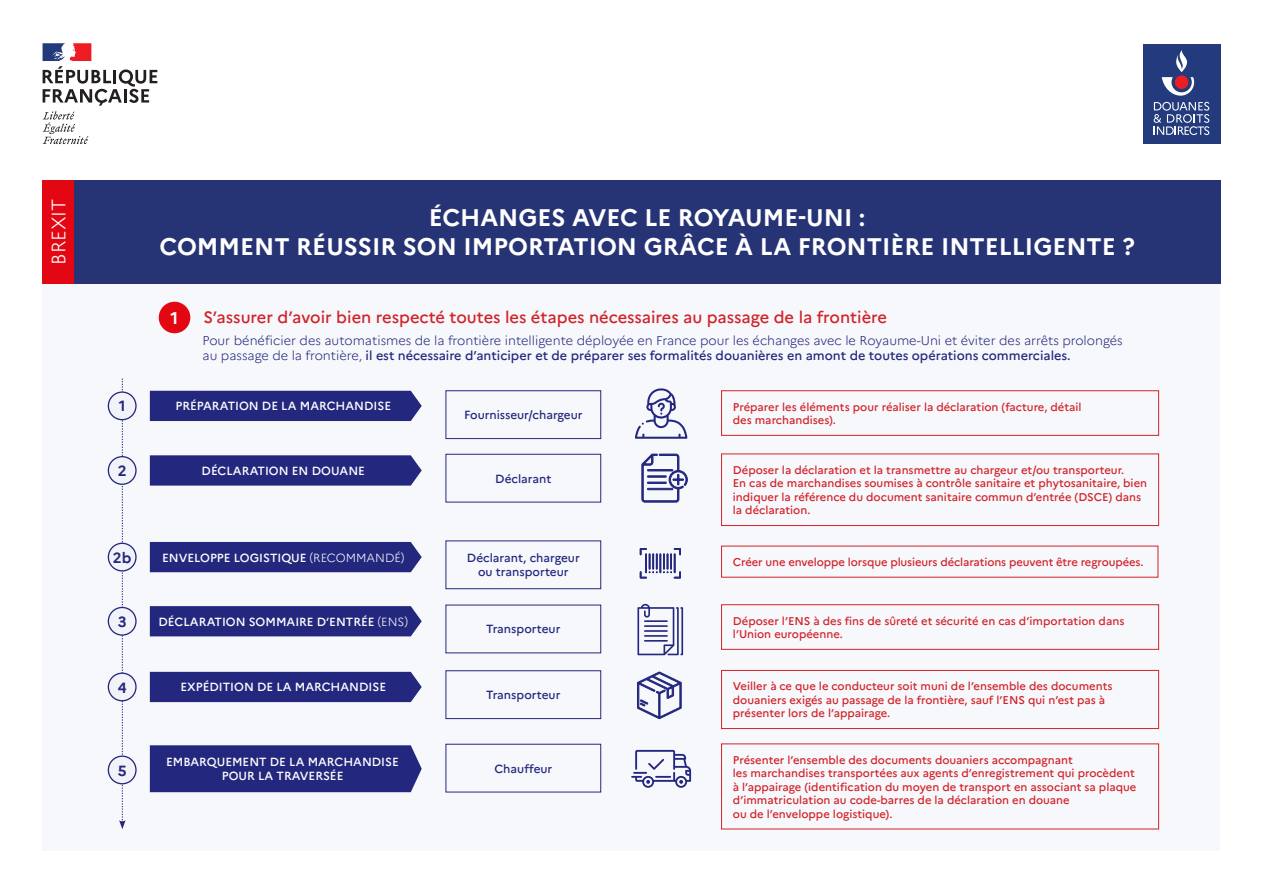
<style>
.page{position:relative;width:1263px;height:893px;background:#fff}
.page>*{position:absolute;margin:0;border:0;box-sizing:border-box;transform-origin:0 0}
.t1{font:700 24px/28.8px "Marianne";color:#fff;text-align:center}
.t2{font:300 19.5px "Marianne";color:#fff}
.t3{font:700 16.95px "Marianne";color:#fff}
.t4{font:500 16.5px "Marianne";color:#d1232a}
.t5{font:700 14.85px "Marianne";color:#23287e}
.t6{font:300 12.75px/15.3px "Marianne";color:#23287e}
.t7{font:500 11.85px/14.1px "Marianne";color:#fff;text-align:center}
.t8{font:500 11.85px/14.1px "Marianne";color:#23287e;text-align:center}
.t9{font:500 11.25px/13.5px "Marianne";color:#d1232a}
.s1{font-weight:500}
.s2{font-weight:300}
</style>
<div class="page">
<svg style="left:43px;top:43px;width:114px;height:101px"></svg>
<div style="left:1143px;top:44px;width:77px;height:99px;background:#233b7d"></div>
<svg style="left:1162px;top:50px;width:32px;height:46px"></svg>
<svg style="left:1154px;top:102px;width:55px;height:33px"></svg>
<div style="left:43px;top:214px;width:1177px;height:636px;background:#f7f8fb"></div>
<div style="left:43px;top:180px;width:31px;height:104px;background:#e30713"></div>
<div style="left:74px;top:180px;width:1146px;height:104px;background:#263475"></div>
<div style="left:159px;top:302px;width:31px;height:31px;background:#e30713;border-radius:50%"></div>
<svg style="left:119px;top:378px;width:7px;height:451px"></svg>
<div style="left:108px;top:392px;width:28px;height:28px;background:#f1f3f9;border-radius:50%"></div>
<div style="left:108px;top:391px;width:29px;height:29px;border:1px solid #23287e;border-radius:50%"></div>
<div style="left:150px;top:391px;width:272px;height:30px;background:#23287e"></div>
<div style="left:446px;top:391px;width:155px;height:48px;border:1px solid #23287e"></div>
<div style="left:721px;top:391px;width:438px;height:45px;border:1px solid #d1232a"></div>
<svg style="left:635px;top:388px;width:52px;height:51px"></svg>
<div style="left:108px;top:457px;width:28px;height:27px;background:#f1f3f9;border-radius:50%"></div>
<div style="left:108px;top:456px;width:29px;height:29px;border:1px solid #23287e;border-radius:50%"></div>
<svg style="left:150px;top:455px;width:272px;height:31px;background:#2b3083"></svg>
<div style="left:446px;top:454px;width:155px;height:48px;border:1px solid #23287e"></div>
<div style="left:721px;top:454px;width:438px;height:72px;border:1px solid #d1232a"></div>
<svg style="left:641px;top:453px;width:47px;height:50px"></svg>
<div style="left:108px;top:756px;width:28px;height:28px;background:#f1f3f9;border-radius:50%"></div>
<div style="left:108px;top:755px;width:29px;height:29px;border:1px solid #23287e;border-radius:50%"></div>
<div style="left:150px;top:745px;width:272px;height:47px;background:#23287e"></div>
<div style="left:446px;top:744px;width:155px;height:48px;border:1px solid #23287e"></div>
<svg style="left:631px;top:750px;width:60px;height:38px"></svg>
<div style="left:108px;top:607px;width:28px;height:28px;background:#f1f3f9;border-radius:50%"></div>
<div style="left:108px;top:607px;width:29px;height:29px;border:1px solid #23287e;border-radius:50%"></div>
<div style="left:150px;top:606px;width:272px;height:30px;background:#23287e"></div>
<div style="left:721px;top:604px;width:438px;height:45px;border:1px solid #d1232a"></div>
<svg style="left:637px;top:604px;width:46px;height:51px"></svg>
<div style="left:108px;top:543px;width:28px;height:28px;background:#f1f3f9;border-radius:50%"></div>
<div style="left:108px;top:543px;width:29px;height:28px;border:1px solid #23287e;border-radius:50%"></div>
<div style="left:150px;top:542px;width:272px;height:30px;background:#23287e"></div>
<div style="left:446px;top:541px;width:155px;height:48px;border:1px solid #23287e"></div>
<svg style="left:640px;top:548px;width:41px;height:30px"></svg>
<div style="left:108px;top:673px;width:28px;height:28px;background:#f1f3f9;border-radius:50%"></div>
<div style="left:108px;top:672px;width:29px;height:29px;border:1px solid #23287e;border-radius:50%"></div>
<div style="left:150px;top:672px;width:272px;height:30px;background:#23287e"></div>
<div style="left:446px;top:671px;width:155px;height:48px;border:1px solid #23287e"></div>
<div style="left:721px;top:670px;width:438px;height:59px;border:1px solid #d1232a"></div>
<svg style="left:637px;top:671px;width:45px;height:48px"></svg>
<p class="t2" style="left:47px;top:265px;width:67px;rotate:-90deg">BREXIT</p>
<p class="t1" style="left:159px;top:203px;width:977px">ÉCHANGES AVEC LE ROYAUME-UNI :<br>COMMENT RÉUSSIR SON IMPORTATION GRÂCE À LA FRONTIÈRE INTELLIGENTE ?</p>
<p class="t3" style="left:171px;top:307px;width:9px">1</p>
<p class="t4" style="left:203px;top:307px;width:685px">S’assurer d’avoir bien respecté toutes les étapes nécessaires au passage de la frontière</p>
<p class="t6" style="left:203px;top:333px;width:922px">Pour bénéficier des automatismes de la frontière intelligente déployée en France pour les échanges avec le Royaume-Uni et éviter des arrêts prolongés au passage de la frontière, <span class="s1">il est nécessaire d’anticiper et de préparer ses formalités douanières en amont de toutes opérations commerciales.</span></p>
<p class="t5" style="left:119px;top:397px;width:8px">1</p>
<p class="t7" style="left:175px;top:399px;width:217px">PRÉPARATION DE LA MARCHANDISE</p>
<p class="t5" style="left:118px;top:462px;width:10px">2</p>
<p class="t7" style="left:202px;top:464px;width:165px">DÉCLARATION EN DOUANE</p>
<p class="t8" style="left:464px;top:408px;width:120px">Fournisseur/chargeur</p>
<p class="t9" style="left:733px;top:400px;width:350px">Préparer les éléments pour réaliser la déclaration (facture, détail des marchandises).</p>
<p class="t8" style="left:495px;top:471px;width:58px">Déclarant</p>
<p class="t9" style="left:733px;top:463px;width:416px">Déposer la déclaration et la transmettre au chargeur et/ou transporteur.<br>En cas de marchandises soumises à contrôle sanitaire et phytosanitaire, bien indiquer la référence du document sanitaire commun d’entrée (DSCE) dans la déclaration.</p>
<p class="t5" style="left:113px;top:548px;width:20px">2b</p>
<p class="t7" style="left:162px;top:550px;width:244px">ENVELOPPE LOGISTIQUE <span class="s2">(RECOMMANDÉ)</span></p>
<p class="t8" style="left:467px;top:551px;width:114px">Déclarant, chargeur ou transporteur</p>
<p class="t9" style="left:733px;top:555px;width:412px">Créer une enveloppe lorsque plusieurs déclarations peuvent être regroupées.</p>
<p class="t5" style="left:118px;top:612px;width:10px">3</p>
<p class="t7" style="left:159px;top:614px;width:251px">DÉCLARATION SOMMAIRE D’ENTRÉE <span class="s2">(ENS)</span></p>
<p class="t5" style="left:118px;top:678px;width:10px">4</p>
<p class="t7" style="left:180px;top:680px;width:207px">EXPÉDITION DE LA MARCHANDISE</p>
<p class="t8" style="left:486px;top:622px;width:76px">Transporteur</p>
<p class="t9" style="left:733px;top:614px;width:393px">Déposer l’ENS à des fins de sûreté et sécurité en cas d’importation dans l’Union européenne.</p>
<p class="t8" style="left:486px;top:688px;width:76px">Transporteur</p>
<p class="t9" style="left:733px;top:679px;width:381px">Veiller à ce que le conducteur soit muni de l’ensemble des documents douaniers exigés au passage de la frontière, sauf l’ENS qui n’est pas à présenter lors de l’appairage.</p>
<p class="t5" style="left:118px;top:761px;width:10px">5</p>
<p class="t7" style="left:166px;top:755px;width:234px">EMBARQUEMENT DE LA MARCHANDISE<br>POUR LA TRAVERSÉE</p>
<p class="t8" style="left:494px;top:761px;width:59px">Chauffeur</p>
<p class="t9" style="left:733px;top:753px;width:405px">Présenter l’ensemble des documents douaniers accompagnant<br>les marchandises transportées aux agents d’enregistrement qui procèdent à l’appairage (identification du moyen de transport en associant sa plaque d’immatriculation au code-barres de la déclaration en douane<br>ou de l’enveloppe logistique).</p>
</div>
